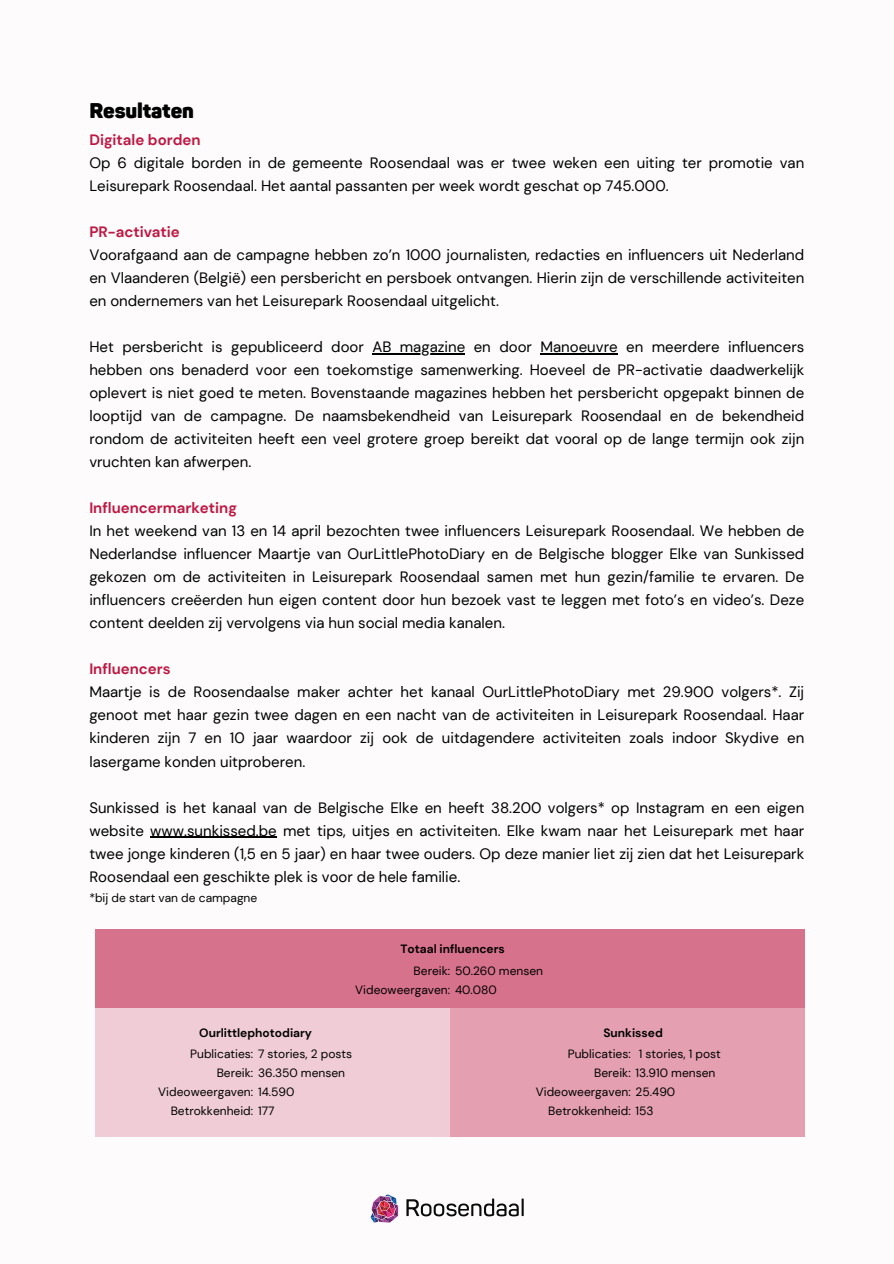
<style>
.page{position:relative;width:894px;height:1264px;background:#fff}
.page>*{position:absolute;margin:0;border:0;box-sizing:border-box;transform-origin:0 0}
.t1{font:900 21px "Panton";letter-spacing:-.005em;color:#000}
.t2{font:15px/23px "DM Sans";color:#000;text-align:justify}
.t3{font:700 15px "DM Sans";color:#bf1842}
.t4{font:12px "DM Sans";color:#000}
.t5{font:700 12px "DM Sans";color:#000}
.s1{font-weight:700;color:#bf1842}
</style>
<div class="page">
<div style="left:0;top:0;width:893px;height:1263px;background:#fdfbfc"></div>
<div style="left:449px;top:1007px;width:355px;height:129px;background:#e4a0b1"></div>
<div style="left:95px;top:929px;width:709px;height:78px;background:#d7728c"></div>
<div style="left:95px;top:1007px;width:354px;height:129px;background:#f0cdd6"></div>
<hr style="left:372px;top:353px;width:93px;height:1px;background:#000">
<hr style="left:540px;top:353px;width:77px;height:1px;background:#000">
<hr style="left:150px;top:836px;width:127px;height:1px;background:#000">
<svg style="left:370px;top:1194px;width:28px;height:29px"></svg>
<svg style="left:406px;top:1198px;width:117px;height:18px"></svg>
<p class="t1" style="left:89px;top:98px;width:106px">Resultaten</p>
<h1 class="t2" style="left:89px;top:129px;width:716px;text-align:left"><span class="s1">Digitale borden<br></span>Op 6 digitale borden in de gemeente Roosendaal was er twee weken een uiting ter promotie van<br>Leisurepark Roosendaal. Het aantal passanten per week wordt geschat op 745.000.</h1>
<h2 class="t2" style="left:89px;top:221px;width:716px;text-align:left"><span class="s1">PR-activatie<br></span>Voorafgaand aan de campagne hebben zo’n 1000 journalisten, redacties en influencers uit Nederland en Vlaanderen (België) een persbericht en persboek ontvangen. Hierin zijn de verschillende activiteiten en ondernemers van het Leisurepark Roosendaal uitgelicht.</h2>
<h2 class="t2" style="left:89px;top:336px;width:276px">Het persbericht is gepubliceerd door</h2>
<h2 class="t2" style="left:89px;top:336px;width:716px;text-indent:283px">AB magazine en door Manoeuvre en meerdere influencers hebben ons benaderd voor een toekomstige samenwerking. Hoeveel de PR-activatie daadwerkelijk oplevert is niet goed te meten. Bovenstaande magazines hebben het persbericht opgepakt binnen de looptijd van de campagne. De naamsbekendheid van Leisurepark Roosendaal en de bekendheid rondom de activiteiten heeft een veel grotere groep bereikt dat vooral op de lange termijn ook zijn vruchten kan afwerpen.</h2>
<h2 class="t3" style="left:89px;top:498px;width:149px">Influencermarketing</h2>
<h2 class="t2" style="left:89px;top:520px;width:716px">In het weekend van 13 en 14 april bezochten twee influencers Leisurepark Roosendaal. We hebben de Nederlandse influencer Maartje van OurLittlePhotoDiary en de Belgische blogger Elke van Sunkissed gekozen om de activiteiten in Leisurepark Roosendaal samen met hun gezin/familie te ervaren. De influencers creëerden hun eigen content door hun bezoek vast te leggen met foto’s en video’s. Deze content deelden zij vervolgens via hun social media kanalen.</h2>
<h2 class="t3" style="left:89px;top:659px;width:83px">Influencers</h2>
<h2 class="t2" style="left:89px;top:681px;width:716px">Maartje is de Roosendaalse maker achter het kanaal OurLittlePhotoDiary met 29.900 volgers*. Zij genoot met haar gezin twee dagen en een nacht van de activiteiten in Leisurepark Roosendaal. Haar kinderen zijn 7 en 10 jaar waardoor zij ook de uitdagendere activiteiten zoals indoor Skydive en lasergame konden uitproberen.</h2>
<h2 class="t2" style="left:89px;top:796px;width:716px">Sunkissed is het kanaal van de Belgische Elke en heeft 38.200 volgers* op Instagram en een eigen</h2>
<h2 class="t2" style="left:89px;top:819px;width:716px">website www.sunkissed.be met tips, uitjes en activiteiten. Elke kwam naar het Leisurepark met haar twee jonge kinderen (1,5 en 5 jaar) en haar twee ouders. Op deze manier liet zij zien dat het Leisurepark Roosendaal een geschikte plek is voor de hele familie.</h2>
<h2 class="t4" style="left:89px;top:889px;width:169px">*bij de start van de campagne</h2>
<p class="t5" style="left:400px;top:941px;width:106px">Totaal influencers</p>
<p class="t5" style="left:199px;top:1024px;width:114px">Ourlittlephotodiary</p>
<p class="t4" style="left:413px;top:962px;width:131px">Bereik: 50.260 mensen</p>
<h3 class="t4" style="left:355px;top:981px;width:143px">Videoweergaven: 40.080</h3>
<p class="t5" style="left:603px;top:1024px;width:61px">Sunkissed</p>
<h3 class="t4" style="left:190px;top:1046px;width:163px">Publicaties: 7 stories, 2 posts</h3>
<p class="t4" style="left:217px;top:1065px;width:130px">Bereik: 36.350 mensen</p>
<p class="t4" style="left:158px;top:1084px;width:138px">Videoweergaven: 14.590</p>
<p class="t4" style="left:171px;top:1103px;width:105px">Betrokkenheid: 177</p>
<p class="t4" style="left:567px;top:1046px;width:64px">Publicaties:</p>
<h3 class="t4" style="left:594px;top:1065px;width:123px">Bereik: 13.910 mensen</h3>
<p class="t4" style="left:535px;top:1084px;width:141px">Videoweergaven: 25.490</p>
<p class="t4" style="left:548px;top:1103px;width:107px">Betrokkenheid: 153</p>
<p class="t4" style="left:638px;top:1046px;width:84px">1 stories, 1 post</p>
</div>
